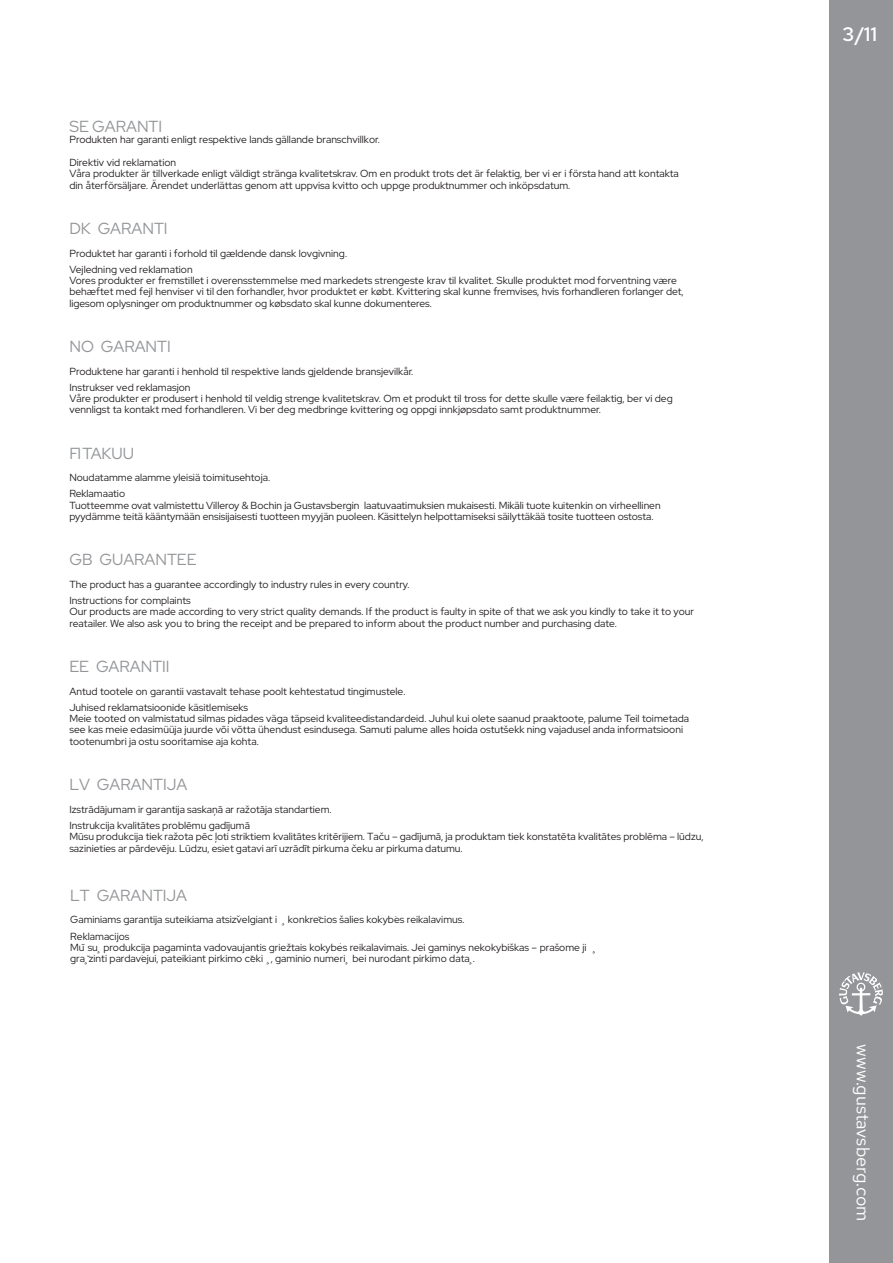
<style>
.page{position:relative;width:893px;height:1263px;background:#fff}
.page>*{position:absolute;margin:0;border:0;box-sizing:border-box;transform-origin:0 0}
.t1{font:500 19.5px "Red Hat Text";color:#fff}
.t2{font:18px "Red Hat Text";color:#fff}
.t3{font:16.05px "Red Hat Display";color:#939598}
.t4{font:10.35px/11.4px "Red Hat Display";color:#231f20}
.t5{font:7.95px "Red Hat Display";color:#231f20}
</style>
<div class="page">
<div style="left:829px;top:0;width:64px;height:1263px;background:#939598"></div>
<svg style="left:839px;top:972px;width:44px;height:44px"></svg>
<h3 class="t3" style="left:69px;top:116px;width:94px">SE GARANTI</h3>
<p class="t4" style="left:69px;top:128px;width:312px;line-height:22.6px">Produkten har garanti enligt respektive lands gällande branschvillkor.<br>Direktiv vid reklamation</p>
<p class="t4" style="left:69px;top:168px;width:611px">Våra produkter är tillverkade enligt väldigt stränga kvalitetskrav. Om en produkt trots det är felaktig, ber vi er i första hand att kontakta din återförsäljare. Ärendet underlättas genom att uppvisa kvitto och uppge produktnummer och inköpsdatum.</p>
<h3 class="t3" style="left:69px;top:218px;width:100px">DK GARANTI</h3>
<p class="t4" style="left:69px;top:245px;width:279px;line-height:15.9px">Produktet har garanti i forhold til gældende dansk lovgivning.<br>Vejledning ved reklamation</p>
<p class="t4" style="left:69px;top:274px;width:616px">Vores produkter er fremstillet i overensstemmelse med markedets strengeste krav til kvalitet. Skulle produktet mod forventning være behæftet med fejl henviser vi til den forhandler, hvor produktet er købt. Kvittering skal kunne fremvises, hvis forhandleren forlanger det, ligesom oplysninger om produktnummer og købsdato skal kunne dokumenteres.</p>
<h3 class="t3" style="left:69px;top:336px;width:103px">NO GARANTI</h3>
<p class="t4" style="left:69px;top:363px;width:345px;line-height:15.9px">Produktene har garanti i henhold til respektive lands gjeldende bransjevilkår.<br>Instrukser ved reklamasjon</p>
<p class="t4" style="left:69px;top:392px;width:605px">Våre produkter er produsert i henhold til veldig strenge kvalitetskrav. Om et produkt til tross for dette skulle være feilaktig, ber vi deg vennligst ta kontakt med forhandleren. Vi ber deg medbringe kvittering og oppgi innkjøpsdato samt produktnummer.</p>
<h3 class="t3" style="left:69px;top:443px;width:66px">FI TAKUU</h3>
<p class="t4" style="left:69px;top:470px;width:202px;line-height:15.9px">Noudatamme alamme yleisiä toimitusehtoja.<br>Reklamaatio</p>
<p class="t4" style="left:69px;top:499px;width:593px">Tuotteemme ovat valmistettu Villeroy &amp; Bochin ja Gustavsbergin laatuvaatimuksien mukaisesti. Mikäli tuote kuitenkin on virheellinen pyydämme teitä kääntymään ensisijaisesti tuotteen myyjän puoleen. Käsittelyn helpottamiseksi säilyttäkää tosite tuotteen ostosta.</p>
<h3 class="t3" style="left:69px;top:549px;width:129px">GB GUARANTEE</h3>
<p class="t4" style="left:69px;top:576px;width:342px;line-height:15.9px">The product has a guarantee accordingly to industry rules in every country.<br>Instructions for complaints</p>
<p class="t4" style="left:69px;top:606px;width:626px">Our products are made according to very strict quality demands. If the product is faulty in spite of that we ask you kindly to take it to your reatailer. We also ask you to bring the receipt and be prepared to inform about the product number and purchasing date.</p>
<h3 class="t3" style="left:69px;top:656px;width:102px">EE GARANTII</h3>
<p class="t4" style="left:69px;top:683px;width:338px;line-height:15.9px">Antud tootele on garantii vastavalt tehase poolt kehtestatud tingimustele.<br>Juhised reklamatsioonide käsitlemiseks</p>
<p class="t4" style="left:69px;top:712px;width:621px">Meie tooted on valmistatud silmas pidades väga täpseid kvaliteedistandardeid. Juhul kui olete saanud praaktoote, palume Teil toimetada see kas meie edasimüüja juurde või võtta ühendust esindusega. Samuti palume alles hoida ostutšekk ning vajadusel anda informatsiooni tootenumbri ja ostu sooritamise aja kohta.</p>
<h3 class="t3" style="left:69px;top:774px;width:119px">LV GARANTIJA</h3>
<p class="t4" style="left:69px;top:801px;width:264px;line-height:15.9px">Izstrādājumam ir garantija saskaņā ar ražotāja standartiem.<br>Instrukcija kvalitātes problēmu gadījumā</p>
<p class="t4" style="left:69px;top:831px;width:636px">Mūsu produkcija tiek ražota pēc ļoti striktiem kvalitātes kritērijiem. Taču – gadījumā, ja produktam tiek konstatēta kvalitātes problēma – lūdzu, sazinieties ar pārdevēju. Lūdzu, esiet gatavi arī uzrādīt pirkuma čeku ar pirkuma datumu.</p>
<h3 class="t3" style="left:70px;top:885px;width:118px">LT GARANTIJA</h3>
<p class="t4" style="left:70px;top:911px;width:396px;line-height:16.6px">Gaminiams garantija suteikiama atsizvelgiant i ¸ konkrecios šalies kokybes reikalavimus.<br>Reklamacijos</p>
<p class="t4" style="left:70px;top:941px;width:527px">Mu¯ su¸ produkcija pagaminta vadovaujantis grieztais kokybes reikalavimais. Jei gaminys nekokybiškas – prašome ji ¸ gra¸zinti pardavejui, pateikiant pirkimo ceki ¸, gaminio numeri¸ bei nurodant pirkimo data¸.</p>
<p class="t4" style="left:236px;top:914px;width:6px">š</p>
<p class="t4" style="left:317px;top:914px;width:6px">š</p>
<p class="t5" style="left:395px;top:909px;width:3px">.</p>
<p class="t5" style="left:340px;top:936px;width:3px">.</p>
<p class="t4" style="left:287px;top:942px;width:6px">š</p>
<p class="t5" style="left:142px;top:948px;width:3px">.</p>
<p class="t4" style="left:86px;top:953px;width:6px">š</p>
<p class="t4" style="left:250px;top:953px;width:6px">š</p>
<h1 class="t1" style="left:842px;top:21px;width:36px">3/11</h1>
<h2 class="t2" style="left:875px;top:1044px;width:179px;rotate:90deg">www.gustavsberg.com</h2>
</div>
